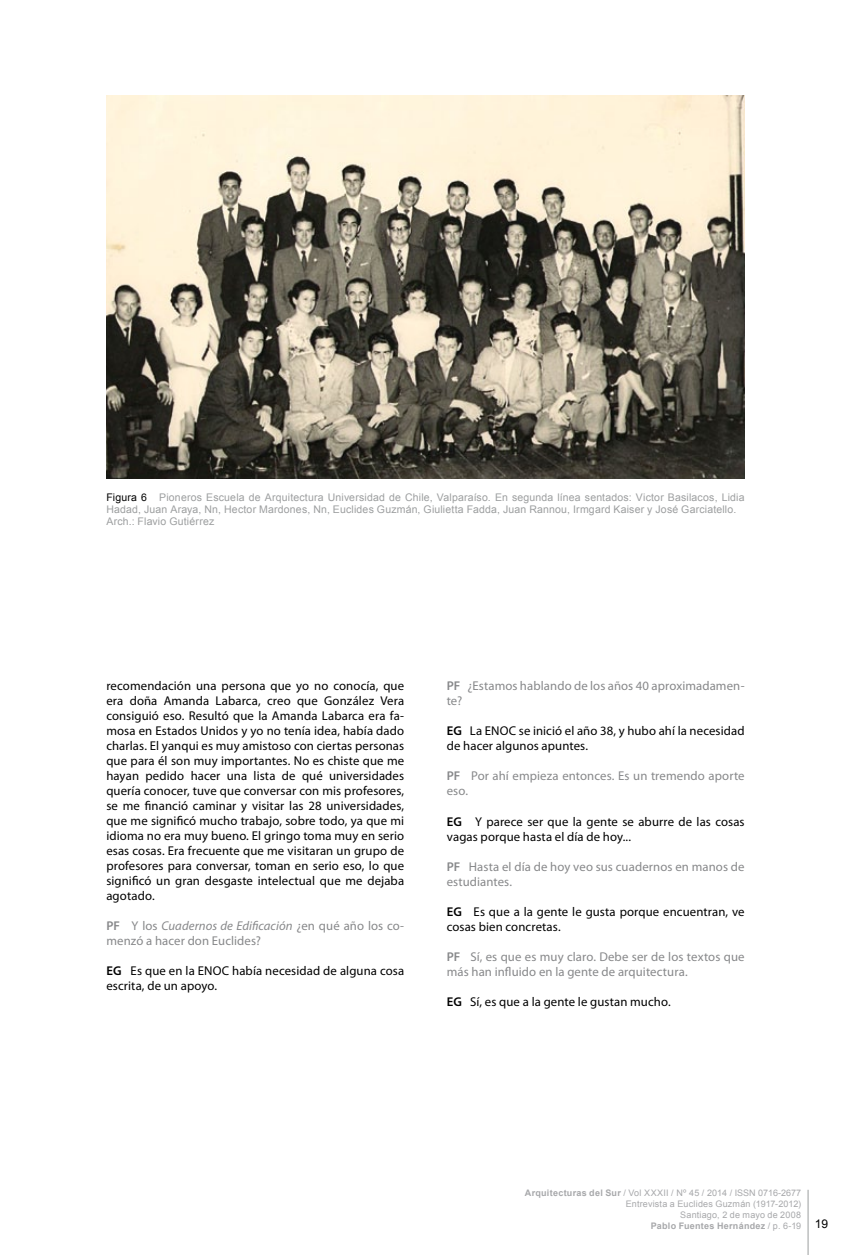
<style>
.page{position:relative;width:851px;height:1255px;background:#fff}
.page>*{position:absolute;margin:0;border:0;box-sizing:border-box;transform-origin:0 0}
.t1{font:12.75px/15px "Myriad Pro";letter-spacing:.01em;color:#000}
.t2{font:12.75px/15px "Myriad Pro";letter-spacing:.01em;color:#87888a}
.t3{font:10.5px/12px "Arial";letter-spacing:.02em;color:#9c9e9f}
.t4{font:9px "Arial";letter-spacing:.02em;color:#a7a8aa}
.t5{font:9px "Arial";color:#a7a8aa}
.t6{font:700 9px "Arial";letter-spacing:.03em;color:#a7a8aa}
.s1{color:#000}
.s2{font-weight:600}
.s3{font-style:italic}
.s4{font-weight:700}
.s5{font-weight:400}
.s6{font-weight:400;font-size:12px;color:#000}
</style>
<div class="page">
<hr style="left:807px;top:1189px;width:1px;height:65px;background:#9c9e9f">
<img style="left:106px;top:96px;width:638px;height:382px">
<p class="t3" style="left:106px;top:491px;width:639px"><span class="s1">Figura 6</span> Pioneros Escuela de Arquitectura Universidad de Chile, Valparaíso. En segunda línea sentados: Victor Basilacos, Lidia<br>Hadad, Juan Araya, Nn, Hector Mardones, Nn, Euclides Guzmán, Giulietta Fadda, Juan Rannou, Irmgard Kaiser y José Garciatello.<br>Arch.: Flavio Gutiérrez</p>
<p class="t1" style="left:106px;top:678px;width:299px;text-align:justify">recomendación una persona que yo no conocía, que era doña Amanda Labarca, creo que González Vera consiguió eso. Resultó que la Amanda Labarca era fa&shy;mosa en Estados Unidos y yo no tenía idea, había dado charlas. El yanqui es muy amistoso con ciertas personas que para él son muy importantes. No es chiste que me hayan pedido hacer una lista de qué universidades quería conocer, tuve que conversar con mis profesores, se me financió caminar y visitar las 28 universidades, que me significó mucho trabajo, sobre todo, ya que mi idioma no era muy bueno. El gringo toma muy en serio esas cosas. Era frecuente que me visitaran un grupo de profesores para conversar, toman en serio eso, lo que significó un gran desgaste intelectual que me dejaba agotado.</p>
<p class="t2" style="left:106px;top:918px;width:299px"><span class="s2">PF</span> Y los <span class="s3">Cuadernos de Edificación</span> ¿en qué año los co&shy;menzó a hacer don Euclides?</p>
<p class="t1" style="left:106px;top:963px;width:299px"><span class="s2">EG</span> Es que en la ENOC había necesidad de alguna cosa escrita, de un apoyo.</p>
<p class="t2" style="left:446px;top:678px;width:299px"><span class="s2">PF</span> ¿Estamos hablando de los años 40 aproximadamen&shy;te?</p>
<p class="t1" style="left:446px;top:723px;width:299px"><span class="s2">EG</span> La ENOC se inició el año 38, y hubo ahí la necesidad de hacer algunos apuntes.</p>
<p class="t2" style="left:446px;top:768px;width:299px"><span class="s2">PF</span> Por ahí empieza entonces. Es un tremendo aporte eso.</p>
<p class="t1" style="left:446px;top:813px;width:299px"><span class="s2">EG</span> Y parece ser que la gente se aburre de las cosas vagas porque hasta el día de hoy...</p>
<p class="t2" style="left:446px;top:858px;width:299px"><span class="s2">PF</span> Hasta el día de hoy veo sus cuadernos en manos de estudiantes.</p>
<p class="t1" style="left:446px;top:903px;width:299px"><span class="s2">EG</span> Es que a la gente le gusta porque encuentran, ve cosas bien concretas.</p>
<p class="t2" style="left:446px;top:948px;width:299px"><span class="s2">PF</span> Sí, es que es muy claro. Debe ser de los textos que más han influido en la gente de arquitectura.</p>
<p class="t1" style="left:446px;top:993px;width:225px"><span class="s2">EG</span> Sí, es que a la gente le gustan mucho.</p>
<p class="t5" style="left:525px;top:1187px;width:278px"><span class="s4">Arquitecturas del Sur</span> / Vol XXXII / Nº 45 / 2014 / ISSN 0716-2677</p>
<p class="t4" style="left:625px;top:1197px;width:177px">Entrevista a Euclides Guzmán (1917-2012)</p>
<p class="t4" style="left:680px;top:1208px;width:122px">Santiago, 2 de mayo de 2008</p>
<p class="t6" style="left:650px;top:1219px;width:179px">Pablo Fuentes Hernández <span class="s5">/ p. 6-19</span> <span class="s6">19</span></p>
</div>
